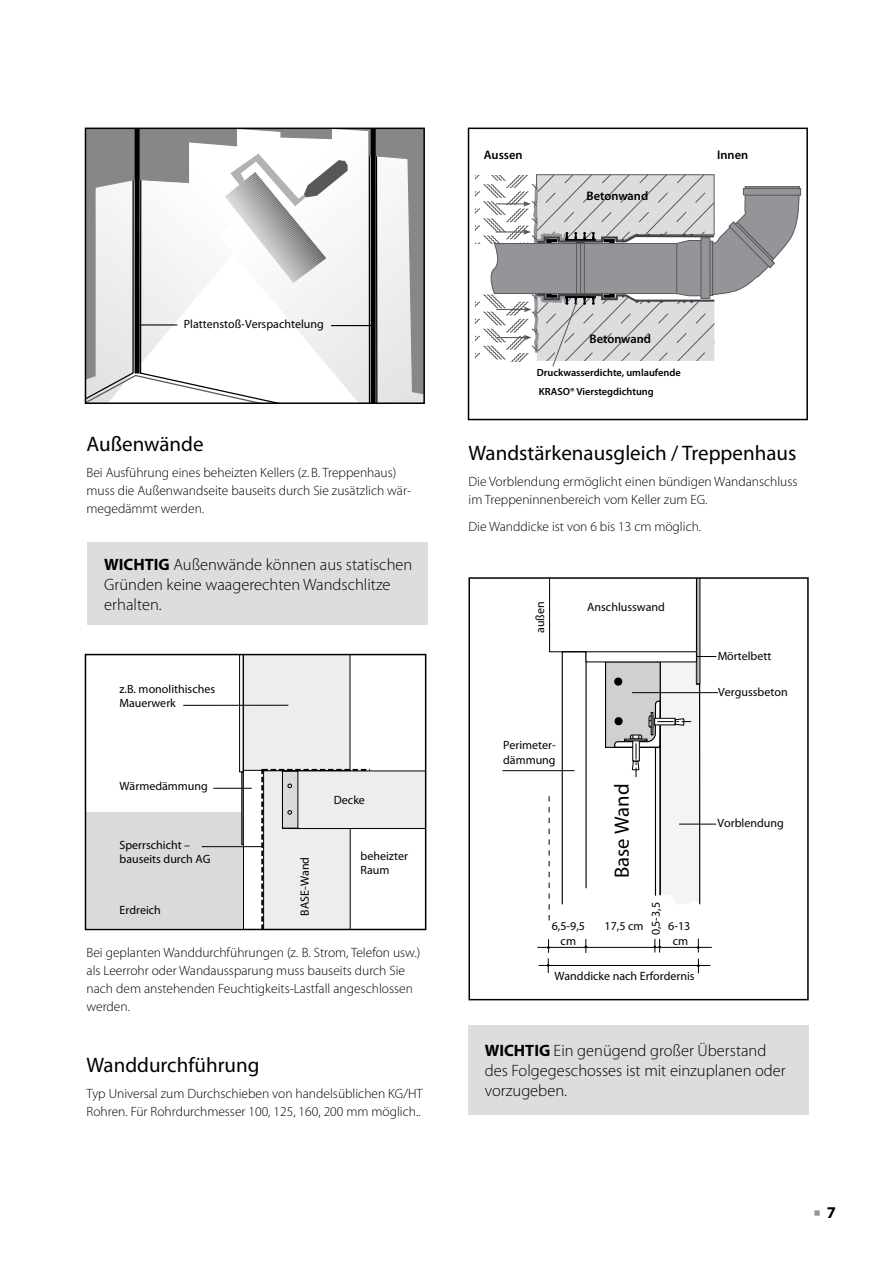
<style>
.page{position:relative;width:893px;height:1263px;background:#fff}
.page>*{position:absolute;margin:0;border:0;box-sizing:border-box;transform-origin:0 0}
.t1{font:21px "Myriad Pro";color:#000}
.t2{font:20.7px "Myriad Pro";color:#000}
.t3{font:300 16.5px/19.8px "Myriad Pro";color:#000}
.t4{font:700 16.5px "Myriad Pro";color:#000}
.t5{font:300 13.5px/18px "Myriad Pro";color:#000}
.t6{font:600 12.45px "Myriad Pro";color:#000}
.t7{font:12px/14.4px "Myriad Pro";color:#000}
.t8{font:600 10.35px/18.3px "Myriad Pro";color:#000}
.s1{font-weight:700}
.s2{color:#939598}
</style>
<div class="page">
<div style="left:85px;top:812px;width:158px;height:116px;background:#dadada"></div>
<hr style="left:202px;top:846px;width:60px;height:1px;background:#000">
<hr style="left:213px;top:788px;width:39px;height:1px;background:#000">
<hr style="left:183px;top:705px;width:105px;height:1px;background:#000">
<svg style="left:239px;top:657px;width:184px;height:270px"></svg>
<div style="left:85px;top:654px;width:341px;height:276px;border:2px solid #000"></div>
<div style="left:87px;top:542px;width:340px;height:83px;background:#dcddde"></div>
<div style="left:468px;top:1025px;width:341px;height:89px;background:#dcddde"></div>
<svg style="left:88px;top:131px;width:334px;height:270px"></svg>
<hr style="left:331px;top:325px;width:41px;height:1px;background:#000">
<hr style="left:137px;top:324px;width:40px;height:1px;background:#000">
<div style="left:85px;top:128px;width:340px;height:276px;border:2px solid #000"></div>
<hr style="left:632px;top:692px;width:86px;height:1px;background:#000">
<hr style="left:502px;top:770px;width:73px;height:1px;background:#000">
<svg style="left:532px;top:580px;width:185px;height:393px"></svg>
<div style="left:468px;top:577px;width:341px;height:423px;border:2px solid #000"></div>
<svg style="left:475px;top:174px;width:326px;height:193px"></svg>
<div style="left:468px;top:128px;width:340px;height:292px;border:2px solid #000"></div>
<p class="t6" style="left:484px;top:147px;width:40px">Aussen</p>
<p class="t6" style="left:717px;top:147px;width:33px">Innen</p>
<p class="t6" style="left:587px;top:188px;width:63px">Betonwand</p>
<p class="t7" style="left:184px;top:316px;width:142px">Plattenstoß-Verspachtelung</p>
<h1 class="t1" style="left:87px;top:431px;width:119px">Außenwände</h1>
<p class="t5" style="left:87px;top:464px;width:326px">Bei Ausführung eines beheizten Kellers (z.B. Treppenhaus) muss die Außenwandseite bauseits durch Sie zusätzlich wär&shy;megedämmt werden.</p>
<p class="t3" style="left:104px;top:555px;width:310px"><span class="s1">WICHTIG</span> Außenwände können aus statischen<br>Gründen keine waagerechten Wandschlitze erhalten.</p>
<p class="t7" style="left:119px;top:682px;width:97px">z.B. monolithisches<br>Mauerwerk</p>
<p class="t7" style="left:119px;top:779px;width:90px">Wärmedämmung</p>
<p class="t7" style="left:119px;top:837px;width:93px">Sperrschicht – bauseits durch AG</p>
<p class="t7" style="left:119px;top:902px;width:43px">Erdreich</p>
<p class="t7" style="left:334px;top:793px;width:33px">Decke</p>
<p class="t7" style="left:297px;top:915px;width:60px;rotate:-90deg">BASE-Wand</p>
<p class="t7" style="left:361px;top:848px;width:49px">beheizter<br>Raum</p>
<p class="t5" style="left:87px;top:944px;width:335px">Bei geplanten Wanddurchführungen (z. B. Strom, Telefon usw.) als Leerrohr oder Wandaussparung muss bauseits durch Sie nach dem anstehenden Feuchtigkeits-Lastfall angeschlossen werden.</p>
<h1 class="t1" style="left:87px;top:1052px;width:175px">Wanddurchführung</h1>
<p class="t5" style="left:87px;top:1085px;width:338px">Typ Universal zum Durchschieben von handelsüblichen KG/HT<br>Rohren. Für Rohrdurchmesser 100, 125, 160, 200 mm möglich..</p>
<p class="t6" style="left:589px;top:330px;width:63px">Betonwand</p>
<p class="t8" style="left:537px;top:364px;width:145px">Druckwasserdichte, umlaufende<br>KRASO® Vierstegdichtung</p>
<h1 class="t1" style="left:468px;top:440px;width:329px">Wandstärkenausgleich / Treppenhaus</h1>
<p class="t5" style="left:468px;top:473px;width:330px">Die Vorblendung ermöglicht einen bündigen Wandanschluss im Treppeninnenbereich vom Keller zum EG.</p>
<p class="t5" style="left:468px;top:517px;width:234px">Die Wanddicke ist von 6 bis 13 cm möglich.</p>
<p class="t7" style="left:533px;top:633px;width:33px;rotate:-90deg">außen</p>
<p class="t7" style="left:587px;top:600px;width:79px">Anschlusswand</p>
<p class="t7" style="left:503px;top:738px;width:54px">Perimeter&shy;dämmung</p>
<h2 class="t2" style="left:609px;top:878px;width:96px;rotate:-90deg">Base Wand</h2>
<p class="t7" style="left:552px;top:919px;width:35px;text-align:center">6,5-9,5 cm</p>
<p class="t7" style="left:605px;top:919px;width:40px">17,5 cm</p>
<p class="t7" style="left:648px;top:935px;width:35px;rotate:-90deg">0,5-3,5</p>
<p class="t7" style="left:668px;top:919px;width:24px;text-align:center">6-13 cm</p>
<p class="t7" style="left:554px;top:968px;width:142px">Wanddicke nach Erfordernis</p>
<p class="t7" style="left:718px;top:648px;width:55px">Mörtelbett</p>
<p class="t7" style="left:718px;top:685px;width:71px">Vergussbeton</p>
<p class="t7" style="left:718px;top:816px;width:68px">Vorblendung</p>
<p class="t3" style="left:485px;top:1041px;width:302px"><span class="s1">WICHTIG</span> Ein genügend großer Überstand des Folgegeschosses ist mit einzuplanen oder vorzugeben.</p>
<p class="t4" style="left:813px;top:1202px;width:24px"><span class="s2">○</span> 7</p>
</div>
